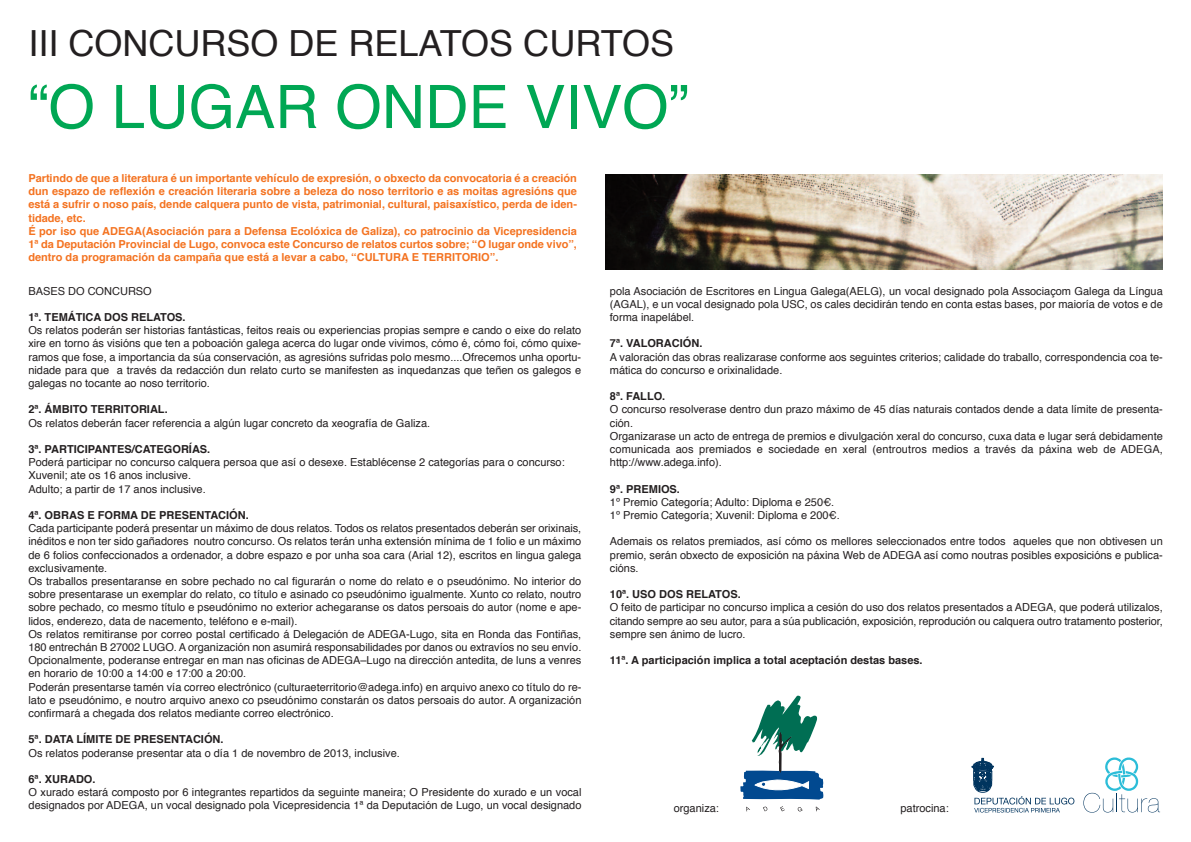
<style>
.page{position:relative;width:1191px;height:842px;background:#fff}
.page>*{position:absolute;margin:0;border:0;box-sizing:border-box;transform-origin:0 0}
.t1{font:60px "Helvetica";color:#00a754}
.t2{font:36px "Helvetica";color:#231f20}
.t3{font:11px/13.2px "Helvetica";color:#231f20}
.t4{font:700 11px/13.2px "Helvetica";color:#f47321}
.t5{font:700 11px "Helvetica";color:#231f20}
</style>
<div class="page">
<svg style="left:1083px;top:757px;width:77px;height:56px"></svg>
<svg style="left:971px;top:758px;width:103px;height:54px"></svg>
<svg style="left:740px;top:696px;width:83px;height:104px"></svg>
<svg style="left:763px;top:806px;width:4px;height:5px"></svg>
<svg style="left:815px;top:806px;width:5px;height:5px"></svg>
<svg style="left:797px;top:807px;width:5px;height:4px"></svg>
<svg style="left:780px;top:806px;width:5px;height:5px"></svg>
<img style="left:605px;top:174px;width:557px;height:96px">
<h2 class="t2" style="left:28px;top:28px;width:647px">III CONCURSO DE RELATOS CURTOS</h2>
<h1 class="t1" style="left:28px;top:82px;width:662px">“O LUGAR ONDE VIVO”</h1>
<p class="t4" style="left:28px;top:172px;width:550px">Partindo de que a literatura é un importante vehículo de expresión, o obxecto da convocatoria é a creación dun espazo de reflexión e creación literaria sobre a beleza do noso territorio e as moitas agresións que está a sufrir o noso país, dende calquera punto de vista, patrimonial, cultural, paisaxístico, perda de iden&shy;tidade, etc.<br>É por iso que ADEGA(Asociación para a Defensa Ecolóxica de Galiza), co patrocinio da Vicepresidencia 1ª da Deputación Provincial de Lugo, convoca este Concurso de relatos curtos sobre; “O lugar onde vivo”, dentro da programación da campaña que está a levar a cabo, “CULTURA E TERRITORIO”.</p>
<p class="t3" style="left:28px;top:285px;width:125px">BASES DO CONCURSO</p>
<p class="t5" style="left:28px;top:312px;width:159px">1ª. TEMÁTICA DOS RELATOS.</p>
<p class="t3" style="left:28px;top:325px;width:554px;text-align:justify">Os relatos poderán ser historias fantásticas, feitos reais ou experiencias propias sempre e cando o eixe do relato xire en torno ás visións que ten a poboación galega acerca do lugar onde vivimos, cómo é, cómo foi, cómo quixe&shy;ramos que fose, a importancia da súa conservación, as agresións sufridas polo mesmo....Ofrecemos unha oportu&shy;nidade para que a través da redacción dun relato curto se manifesten as inquedanzas que teñen os galegos e galegas no tocante ao noso territorio.</p>
<p class="t5" style="left:28px;top:405px;width:141px">2ª. ÁMBITO TERRITORIAL.</p>
<p class="t3" style="left:28px;top:417px;width:403px">Os relatos deberán facer referencia a algún lugar concreto da xeografía de Galiza.</p>
<p class="t5" style="left:28px;top:444px;width:183px">3ª. PARTICIPANTES/CATEGORÍAS.</p>
<p class="t3" style="left:28px;top:457px;width:538px">Poderá participar no concurso calquera persoa que así o desexe. Establécense 2 categorías para o concurso:<br>Xuvenil; ate os 16 anos inclusive.<br>Adulto; a partir de 17 anos inclusive.</p>
<p class="t5" style="left:28px;top:510px;width:222px">4ª. OBRAS E FORMA DE PRESENTACIÓN.</p>
<p class="t3" style="left:28px;top:523px;width:554px">Cada participante poderá presentar un máximo de dous relatos. Todos os relatos presentados deberán ser orixinais, inéditos e non ter sido gañadores noutro concurso. Os relatos terán unha extensión mínima de 1 folio e un máximo de 6 folios confeccionados a ordenador, a dobre espazo e por unha soa cara (Arial 12), escritos en lingua galega exclusivamente.<br>Os traballos presentaranse en sobre pechado no cal figurarán o nome do relato e o pseudónimo. No interior do sobre presentarase un exemplar do relato, co título e asinado co pseudónimo igualmente. Xunto co relato, noutro sobre pechado, co mesmo título e pseudónimo no exterior achegaranse os datos persoais do autor (nome e ape&shy;lidos, enderezo, data de nacemento, teléfono e e-mail).<br>Os relatos remitiranse por correo postal certificado á Delegación de ADEGA-Lugo, sita en Ronda das Fontiñas, 180 entrechán B 27002 LUGO. A organización non asumirá responsabilidades por danos ou extravíos no seu envío.<br>Opcionalmente, poderanse entregar en man nas oficinas de ADEGA–Lugo na dirección antedita, de luns a venres en horario de 10:00 a 14:00 e 17:00 a 20:00.<br>Poderán presentarse tamén vía correo electrónico (culturaeterritorio@adega.info) en arquivo anexo co título do re&shy;lato e pseudónimo, e noutro arquivo anexo co pseudónimo constarán os datos persoais do autor. A organización confirmará a chegada dos relatos mediante correo electrónico.</p>
<p class="t5" style="left:29px;top:735px;width:196px">5ª. DATA LÍMITE DE PRESENTACIÓN.</p>
<p class="t3" style="left:29px;top:747px;width:373px">Os relatos poderanse presentar ata o día 1 de novembro de 2013, inclusive.</p>
<p class="t5" style="left:29px;top:774px;width:69px">6ª. XURADO.</p>
<p class="t3" style="left:29px;top:787px;width:554px">O xurado estará composto por 6 integrantes repartidos da seguinte maneira; O Presidente do xurado e un vocal designados por ADEGA, un vocal designado pola Vicepresidencia 1ª da Deputación de Lugo, un vocal designado</p>
<p class="t3" style="left:610px;top:285px;width:554px;text-align:justify">pola Asociación de Escritores en Lingua Galega(AELG), un vocal designado pola Associaçom Galega da Língua (AGAL), e un vocal designado pola USC, os cales decidirán tendo en conta estas bases, por maioría de votos e de forma inapelábel.</p>
<p class="t5" style="left:610px;top:339px;width:94px">7ª. VALORACIÓN.</p>
<p class="t3" style="left:610px;top:351px;width:554px">A valoración das obras realizarase conforme aos seguintes criterios; calidade do traballo, correspondencia coa te&shy;mática do concurso e orixinalidade.</p>
<p class="t5" style="left:610px;top:392px;width:57px">8ª. FALLO.</p>
<p class="t3" style="left:610px;top:404px;width:554px">O concurso resolverase dentro dun prazo máximo de 45 días naturais contados dende a data límite de presenta&shy;ción.<br>Organizarase un acto de entrega de premios e divulgación xeral do concurso, cuxa data e lugar será debidamente comunicada aos premiados e sociedade en xeral (entroutros medios a través da páxina web de ADEGA, http://www.adega.info).</p>
<p class="t5" style="left:610px;top:484px;width:72px">9ª. PREMIOS.</p>
<p class="t3" style="left:610px;top:496px;width:231px">1º Premio Categoría; Adulto: Diploma e 250€.<br>1º Premio Categoría; Xuvenil: Diploma e 200€.</p>
<p class="t3" style="left:610px;top:536px;width:554px;text-align:justify">Ademais os relatos premiados, así cómo os mellores seleccionados entre todos aqueles que non obtivesen un premio, serán obxecto de exposición na páxina Web de ADEGA así como noutras posibles exposicións e publica&shy;cións.</p>
<p class="t5" style="left:610px;top:590px;width:132px">10ª. USO DOS RELATOS.</p>
<p class="t3" style="left:610px;top:602px;width:554px;text-align:justify">O feito de participar no concurso implica a cesión do uso dos relatos presentados a ADEGA, que poderá utilizalos, citando sempre ao seu autor, para a súa publicación, exposición, reprodución ou calquera outro tratamento posterior, sempre sen ánimo de lucro.</p>
<p class="t5" style="left:610px;top:656px;width:314px">11ª. A participación implica a total aceptación destas bases.</p>
<p class="t3" style="left:673px;top:802px;width:47px">organiza:</p>
<p class="t3" style="left:900px;top:802px;width:50px">patrocina:</p>
</div>
